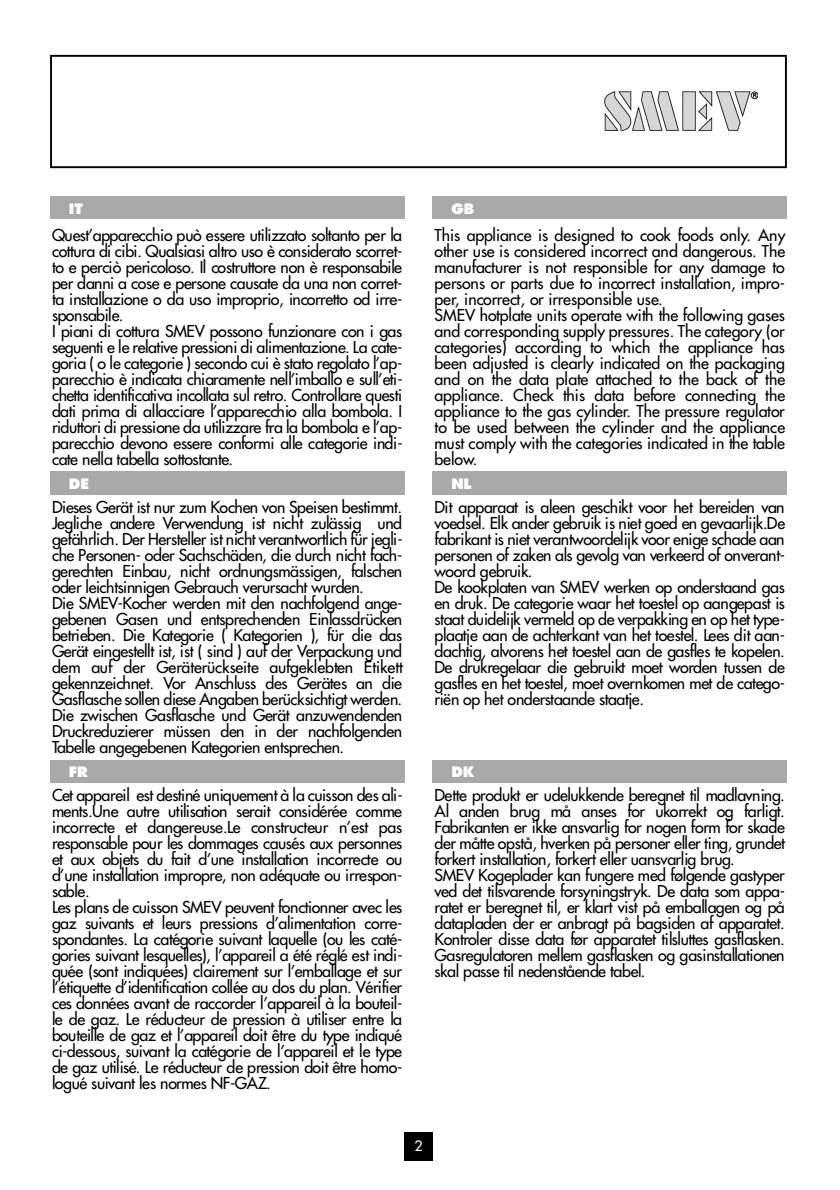
<style>
.page{position:relative;width:840px;height:1190px;background:#fff}
.page>*{position:absolute;margin:0;border:0;box-sizing:border-box;transform-origin:0 0}
.t1{font:16px/16px "Futura";letter-spacing:-.025em;color:#000}
.t2{font:16px/16px "Futura";color:#000}
.t3{font:800 14px "Futura";color:#fff}
.t4{font:14px "Futura";color:#fff}
</style>
<div class="page">
<div style="left:404px;top:1132px;width:29px;height:28px;background:#000"></div>
<div style="left:50px;top:196px;width:354px;height:23px;background:#a9a9a9"></div>
<div style="left:50px;top:760px;width:354px;height:23px;background:#a9a9a9"></div>
<div style="left:50px;top:472px;width:354px;height:23px;background:#a9a9a9"></div>
<div style="left:433px;top:196px;width:354px;height:23px;background:#a9a9a9"></div>
<div style="left:433px;top:472px;width:354px;height:23px;background:#a9a9a9"></div>
<div style="left:433px;top:760px;width:354px;height:23px;background:#a9a9a9"></div>
<svg style="left:50px;top:55px;width:737px;height:113px"></svg>
<div style="left:601px;top:83px;width:162px;height:53px;background:#fff"></div>
<img style="left:605px;top:92px;width:153px;height:39px">
<p class="t3" style="left:69px;top:200px;width:15px">IT</p>
<p class="t3" style="left:451px;top:200px;width:24px">GB</p>
<p class="t1" style="left:52px;top:227px;width:352px">Quest’apparecchio può essere utilizzato soltanto per la cottura di cibi. Qualsiasi altro uso è considerato scorret&shy;to e perciò pericoloso. Il costruttore non è responsabile per danni a cose e persone causate da una non corret&shy;ta installazione o da uso improprio, incorretto od irre&shy;sponsabile.<br>I piani di cottura SMEV possono funzionare con i gas seguenti e le relative pressioni di alimentazione. La cate&shy;goria ( o le categorie ) secondo cui è stato regolato l’ap&shy;parecchio è indicata chiaramente nell’imballo e sull’eti&shy;chetta identificativa incollata sul retro. Controllare questi dati prima di allacciare l’apparecchio alla bombola. I riduttori di pressione da utilizzare fra la bombola e l’ap&shy;parecchio devono essere conformi alle categorie indi&shy;cate nella tabella sottostante.</p>
<p class="t1" style="left:52px;top:499px;width:353px">Dieses Gerät ist nur zum Kochen von Speisen bestimmt.<br>Jegliche andere Verwendung ist nicht zulässig und gefährlich. Der Hersteller ist nicht verantwortlich für jegli&shy;che Personen- oder Sachschäden, die durch nicht fach&shy;gerechten Einbau, nicht ordnungsmässigen, falschen oder leichtsinnigen Gebrauch verursacht wurden.<br>Die SMEV-Kocher werden mit den nachfolgend ange&shy;gebenen Gasen und entsprechenden Einlassdrücken betrieben. Die Kategorie ( Kategorien ), für die das Gerät eingestellt ist, ist ( sind ) auf der Verpackung und dem auf der Geräterückseite aufgeklebten Etikett gekennzeichnet. Vor Anschluss des Gerätes an die Gasflasche sollen diese Angaben berücksichtigt werden.<br>Die zwischen Gasflasche und Gerät anzuwendenden Druckreduzierer müssen den in der nachfolgenden Tabelle angegebenen Kategorien entsprechen.</p>
<p class="t1" style="left:52px;top:787px;width:352px">Cet appareil est destiné uniquement à la cuisson des ali&shy;ments.Une autre utilisation serait considérée comme incorrecte et dangereuse.Le constructeur n’est pas responsable pour les dommages causés aux personnes et aux objets du fait d’une installation incorrecte ou d’une installation impropre, non adéquate ou irrespon&shy;sable.<br>Les plans de cuisson SMEV peuvent fonctionner avec les gaz suivants et leurs pressions d’alimentation corre&shy;spondantes. La catégorie suivant laquelle (ou les caté&shy;gories suivant lesquelles), l’appareil a été réglé est indi&shy;quée (sont indiquées) clairement sur l’emballage et sur l’étiquette d’identification collée au dos du plan. Vérifier ces données avant de raccorder l’appareil à la bouteil&shy;le de gaz. Le réducteur de pression à utiliser entre la bouteille de gaz et l’appareil doit être du type indiqué ci-dessous, suivant la catégorie de l’appareil et le type de gaz utilisé. Le réducteur de pression doit être homo&shy;logué suivant les normes NF-GAZ.</p>
<p class="t3" style="left:69px;top:475px;width:22px">DE</p>
<p class="t3" style="left:69px;top:763px;width:20px">FR</p>
<p class="t2" style="left:435px;top:227px;width:352px">This appliance is designed to cook foods only. Any other use is considered incorrect and dangerous. The manufacturer is not responsible for any damage to persons or parts due to incorrect installation, impro&shy;per, incorrect, or irresponsible use.<br>SMEV hotplate units operate with the following gases and corresponding supply pressures. The category (or categories) according to which the appliance has been adjusted is clearly indicated on the packaging and on the data plate attached to the back of the appliance. Check this data before connecting the appliance to the gas cylinder. The pressure regulator to be used between the cylinder and the appliance must comply with the categories indicated in the table below.</p>
<p class="t1" style="left:435px;top:499px;width:352px">Dit apparaat is aleen geschikt voor het bereiden van voedsel. Elk ander gebruik is niet goed en gevaarlijk.De fabrikant is niet verantwoordelijk voor enige schade aan personen of zaken als gevolg van verkeerd of onverant&shy;woord gebruik.<br>De kookplaten van SMEV werken op onderstaand gas en druk. De categorie waar het toestel op aangepast is staat duidelijk vermeld op de verpakking en op het type&shy;plaatje aan de achterkant van het toestel. Lees dit aan&shy;dachtig, alvorens het toestel aan de gasfles te kopelen.<br>De drukregelaar die gebruikt moet worden tussen de gasfles en het toestel, moet overnkomen met de catego&shy;riën op het onderstaande staatje.</p>
<p class="t3" style="left:451px;top:475px;width:22px">NL</p>
<p class="t3" style="left:451px;top:763px;width:25px">DK</p>
<p class="t1" style="left:435px;top:787px;width:352px">Dette produkt er udelukkende beregnet til madlavning.<br>Al anden brug må anses for ukorrekt og farligt.<br>Fabrikanten er ikke ansvarlig for nogen form for skade der måtte opstå, hverken på personer eller ting, grundet forkert installation, forkert eller uansvarlig brug.<br>SMEV Kogeplader kan fungere med følgende gastyper ved det tilsvarende forsyningstryk. De data som appa&shy;ratet er beregnet til, er klart vist på emballagen og på datapladen der er anbragt på bagsiden af apparatet.<br>Kontroler disse data før apparatet tilsluttes gasflasken.<br>Gasregulatoren mellem gasflasken og gasinstallationen skal passe til nedenstående tabel.</p>
<p class="t4" style="left:414px;top:1137px;width:10px">2</p>
</div>
